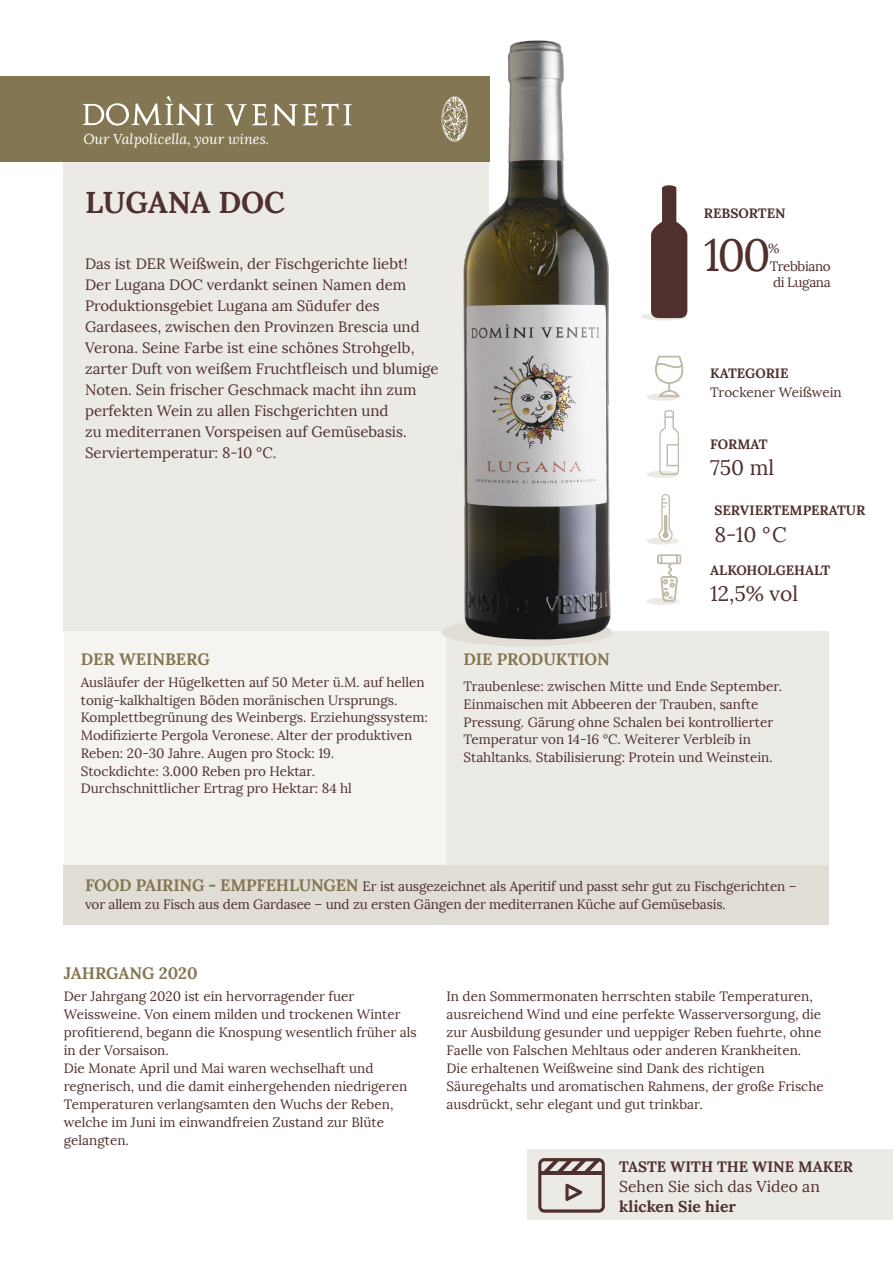
<style>
.page{position:relative;width:893px;height:1263px;background:#fff}
.page>*{position:absolute;margin:0;border:0;box-sizing:border-box;transform-origin:0 0}
.t1{font:45px "Lora";color:#4f302e}
.t2{font:700 30px "Lora";letter-spacing:-.005em;color:#4f302e}
.t3{font:21px "Lora";color:#4f302e}
.t4{font:700 16.5px "Lora";color:#837652}
.t5{font:15.75px "Lora";color:#4f302e}
.t6{font:700 15.75px "Lora";color:#4f302e}
.t7{font:15px/21px "Lora";color:#4f302e}
.t8{font:700 15px "Lora";color:#4f302e}
.t9{font:italic 14.25px "Lora";color:#fff}
.t10{font:13.5px/18px "Lora";color:#4f302e}
.t11{font:700 13.5px "Lora";color:#4f302e}
.t12{font:13.5px "Lora";letter-spacing:-.03em;color:#4f302e}
.t13{font:13.2px "Lora";color:#4f302e}
.s1{font-weight:700;font-size:16.5px;color:#837652}
</style>
<div class="page">
<div style="left:646px;top:598px;width:33px;height:7px;background:#eceae5;border-radius:50%"></div>
<div style="left:646px;top:393px;width:33px;height:8px;background:#eceae5;border-radius:50%"></div>
<svg style="left:655px;top:355px;width:29px;height:43px"></svg>
<svg style="left:657px;top:554px;width:24px;height:47px"></svg>
<div style="left:646px;top:471px;width:33px;height:7px;background:#eceae5;border-radius:50%"></div>
<svg style="left:659px;top:409px;width:20px;height:66px"></svg>
<div style="left:646px;top:537px;width:33px;height:7px;background:#eceae5;border-radius:50%"></div>
<svg style="left:658px;top:494px;width:15px;height:48px"></svg>
<div style="left:64px;top:865px;width:765px;height:59px;background:#e0ddd4"></div>
<div style="left:64px;top:162px;width:425px;height:469px;background:#eceae5"></div>
<div style="left:64px;top:631px;width:382px;height:234px;background:#f5f4f1"></div>
<div style="left:446px;top:631px;width:383px;height:234px;background:#eceae5"></div>
<div style="left:442px;top:618px;width:170px;height:28px;background:#e0ddd4;border-radius:50%"></div>
<img style="left:454px;top:40px;width:158px;height:606px">
<svg style="left:641px;top:313px;width:46px;height:7px"></svg>
<svg style="left:651px;top:185px;width:36px;height:133px"></svg>
<div style="left:0;top:77px;width:489px;height:85px;background:#837652"></div>
<svg style="left:82px;top:96px;width:132px;height:30px"></svg>
<svg style="left:224px;top:103px;width:129px;height:23px"></svg>
<svg style="left:442px;top:96px;width:26px;height:46px"></svg>
<div style="left:527px;top:1149px;width:366px;height:70px;background:#eceae5"></div>
<svg style="left:538px;top:1158px;width:67px;height:55px"></svg>
<p class="t9" style="left:83px;top:130px;width:187px">Our Valpolicella, your wines.</p>
<p class="t2" style="left:85px;top:183px;width:201px">LUGANA DOC</p>
<p class="t7" style="left:85px;top:254px;width:355px">Das ist DER Weißwein, der Fischgerichte liebt!<br>Der Lugana DOC verdankt seinen Namen dem Produktionsgebiet Lugana am Südufer des Gardasees, zwischen den Provinzen Brescia und Verona. Seine Farbe ist eine schönes Strohgelb, zarter Duft von weißem Fruchtfleisch und blumige Noten. Sein frischer Geschmack macht ihn zum perfekten Wein zu allen Fischgerichten und<br>zu mediterranen Vorspeisen auf Gemüsebasis.<br>Serviertemperatur: 8-10 °C.</p>
<p class="t4" style="left:81px;top:648px;width:131px">DER WEINBERG</p>
<p class="t10" style="left:81px;top:673px;width:349px">Ausläufer der Hügelketten auf 50 Meter ü.M. auf hellen tonig-kalkhaltigen Böden moränischen Ursprungs.<br>Komplettbegrünung des Weinbergs. Erziehungssystem:<br>Modifizierte Pergola Veronese. Alter der produktiven Reben: 20-30 Jahre. Augen pro Stock: 19.</p>
<p class="t10" style="left:81px;top:762px;width:273px">Stockdichte: 3.000 Reben pro Hektar.<br>Durchschnittlicher Ertrag pro Hektar: 84 hl</p>
<p class="t11" style="left:704px;top:205px;width:83px">REBSORTEN</p>
<p class="t1" style="left:704px;top:227px;width:68px">100</p>
<p class="t13" style="left:768px;top:240px;width:13px">%</p>
<p class="t12" style="left:770px;top:258px;width:62px">Trebbiano</p>
<p class="t12" style="left:773px;top:274px;width:59px">di Lugana</p>
<p class="t11" style="left:710px;top:364px;width:80px">KATEGORIE</p>
<p class="t10" style="left:710px;top:383px;width:133px">Trockener Weißwein</p>
<p class="t11" style="left:710px;top:435px;width:59px">FORMAT</p>
<p class="t3" style="left:710px;top:455px;width:66px">750 ml</p>
<p class="t11" style="left:714px;top:502px;width:153px">SERVIERTEMPERATUR</p>
<p class="t3" style="left:714px;top:521px;width:74px">8-10 °C</p>
<p class="t11" style="left:710px;top:561px;width:122px">ALKOHOLGEHALT</p>
<p class="t3" style="left:710px;top:581px;width:89px">12,5% vol</p>
<p class="t4" style="left:463px;top:648px;width:148px">DIE PRODUKTION</p>
<p class="t10" style="left:463px;top:678px;width:320px">Traubenlese: zwischen Mitte und Ende September.<br>Einmaischen mit Abbeeren der Trauben, sanfte Pressung. Gärung ohne Schalen bei kontrollierter Temperatur von 14-16 °C. Weiterer Verbleib in Stahltanks. Stabilisierung: Protein und Weinstein.</p>
<p class="t10" style="left:85px;top:877px;width:713px"><span class="s1">FOOD PAIRING - EMPFEHLUNGEN</span> Er ist ausgezeichnet als Aperitif und passt sehr gut zu Fischgerichten – vor allem zu Fisch aus dem Gardasee – und zu ersten Gängen der mediterranen Küche auf Gemüsebasis.</p>
<p class="t4" style="left:64px;top:962px;width:135px">JAHRGANG 2020</p>
<p class="t10" style="left:64px;top:988px;width:354px">Der Jahrgang 2020 ist ein hervorragender fuer Weissweine. Von einem milden und trockenen Winter profitierend, begann die Knospung wesentlich früher als in der Vorsaison.</p>
<p class="t10" style="left:64px;top:1060px;width:345px">Die Monate April und Mai waren wechselhaft und regnerisch, und die damit einhergehenden niedrigeren Temperaturen verlangsamten den Wuchs der Reben, welche im Juni im einwandfreien Zustand zur Blüte gelangten.</p>
<p class="t10" style="left:446px;top:987px;width:376px">In den Sommermonaten herrschten stabile Temperaturen, ausreichend Wind und eine perfekte Wasserversorgung, die zur Ausbildung gesunder und ueppiger Reben fuehrte, ohne Faelle von Falschen Mehltaus oder anderen Krankheiten.</p>
<p class="t10" style="left:446px;top:1059px;width:379px">Die erhaltenen Weißweine sind Dank des richtigen<br>Säuregehalts und aromatischen Rahmens, der große Frische ausdrückt, sehr elegant und gut trinkbar.</p>
<p class="t8" style="left:619px;top:1157px;width:235px">TASTE WITH THE WINE MAKER</p>
<p class="t5" style="left:619px;top:1177px;width:202px">Sehen Sie sich das Video an</p>
<p class="t6" style="left:619px;top:1196px;width:118px">klicken Sie hier</p>
</div>
